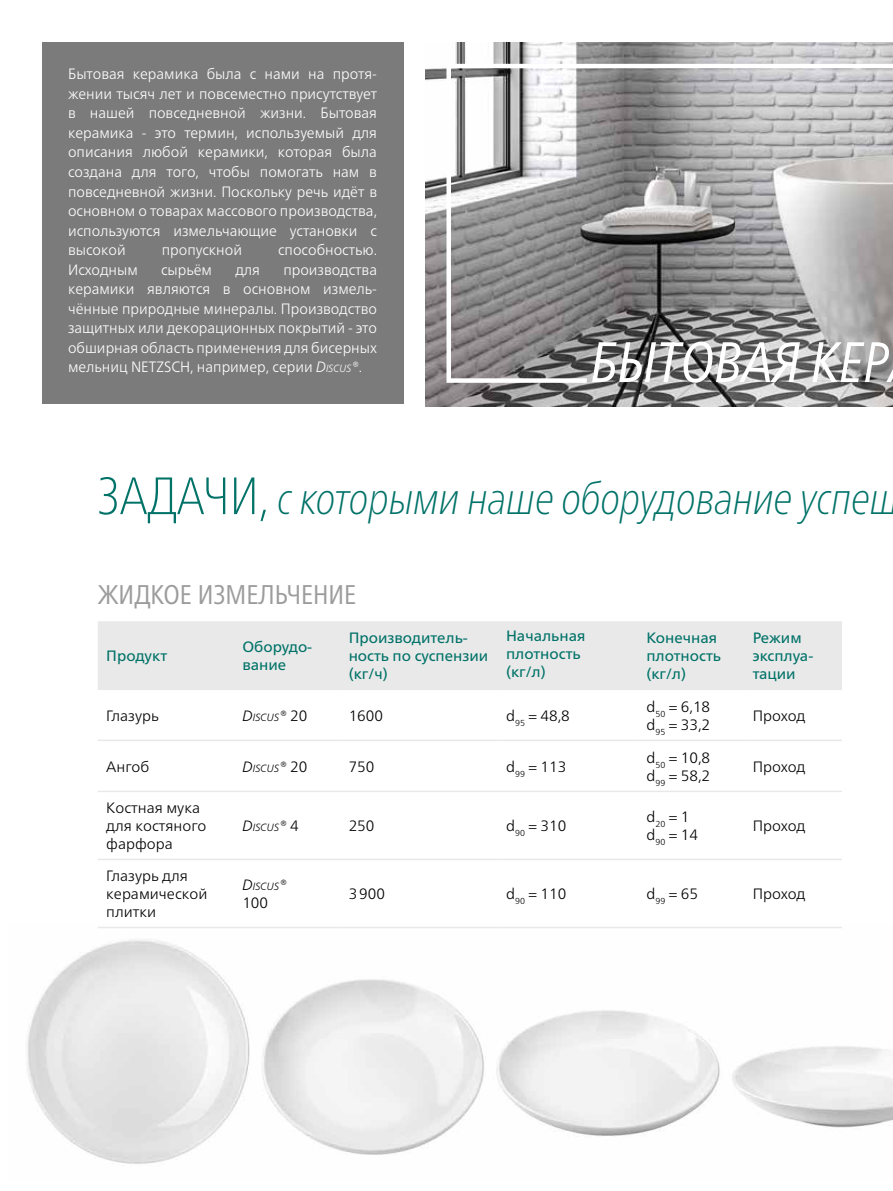
<style>
.page{position:relative;width:893px;height:1191px;background:#fff}
.page>*{position:absolute;margin:0;border:0;box-sizing:border-box;transform-origin:0 0}
.t1{font:italic condensed 57px "Frutiger Neue LTW1 G";color:#fff}
.t2{font:italic 100 condensed 45px "Frutiger Neue LTW1 G";color:#007268}
.t3{font:condensed 27px "Frutiger Neue LTW1 G";color:#9c9c9d}
.t4{font:300 15px/19.5px "Frutiger Neue LTW1 G";color:#fff;text-align:justify;scale:.96 1}
.t5{font:300 15px/18px "Frutiger Neue LTW1 G";color:#000}
.t6{font:15px/18px "Frutiger Neue LTW1 G";color:#007268}
.t7{font:italic 300 10.5px "Frutiger Neue LTW1 G";color:#000}
.s1{font-style:italic}
.s2{font-style:italic;font-size:10.5px}
.s3{font-style:normal;font-size:52.5px}
.s4{font-size:15px}
.s5{font-style:normal;font-size:15px}
</style>
<div class="page">
<img style="left:425px;top:43px;width:468px;height:363px">
<div style="left:43px;top:43px;width:361px;height:361px;background:#7a7b7a"></div>
<img style="left:26px;top:940px;width:867px;height:224px">
<div style="left:98px;top:621px;width:744px;height:67px;background:#e9e9e9"></div>
<hr style="left:98px;top:688px;width:136px;height:2px;background:#e9e9e9">
<hr style="left:234px;top:688px;width:106px;height:2px;background:#e9e9e9">
<hr style="left:340px;top:688px;width:157px;height:2px;background:#e9e9e9">
<hr style="left:497px;top:688px;width:141px;height:2px;background:#e9e9e9">
<hr style="left:638px;top:688px;width:106px;height:2px;background:#e9e9e9">
<hr style="left:744px;top:688px;width:98px;height:2px;background:#e9e9e9">
<hr style="left:98px;top:739px;width:136px;height:2px;background:#e9e9e9">
<hr style="left:98px;top:790px;width:136px;height:2px;background:#e9e9e9">
<hr style="left:98px;top:858px;width:136px;height:2px;background:#e9e9e9">
<hr style="left:98px;top:926px;width:136px;height:2px;background:#e9e9e9">
<hr style="left:234px;top:739px;width:106px;height:2px;background:#e9e9e9">
<hr style="left:234px;top:790px;width:106px;height:2px;background:#e9e9e9">
<hr style="left:234px;top:858px;width:106px;height:2px;background:#e9e9e9">
<hr style="left:234px;top:926px;width:106px;height:2px;background:#e9e9e9">
<hr style="left:340px;top:739px;width:157px;height:2px;background:#e9e9e9">
<hr style="left:497px;top:739px;width:141px;height:2px;background:#e9e9e9">
<hr style="left:340px;top:790px;width:157px;height:2px;background:#e9e9e9">
<hr style="left:497px;top:790px;width:141px;height:2px;background:#e9e9e9">
<hr style="left:340px;top:858px;width:157px;height:2px;background:#e9e9e9">
<hr style="left:497px;top:858px;width:141px;height:2px;background:#e9e9e9">
<hr style="left:340px;top:926px;width:157px;height:2px;background:#e9e9e9">
<hr style="left:497px;top:926px;width:141px;height:2px;background:#e9e9e9">
<hr style="left:638px;top:739px;width:106px;height:2px;background:#e9e9e9">
<hr style="left:638px;top:790px;width:106px;height:2px;background:#e9e9e9">
<hr style="left:638px;top:858px;width:106px;height:2px;background:#e9e9e9">
<hr style="left:638px;top:926px;width:106px;height:2px;background:#e9e9e9">
<hr style="left:744px;top:739px;width:98px;height:2px;background:#e9e9e9">
<hr style="left:744px;top:790px;width:98px;height:2px;background:#e9e9e9">
<hr style="left:744px;top:858px;width:98px;height:2px;background:#e9e9e9">
<hr style="left:744px;top:926px;width:98px;height:2px;background:#e9e9e9">
<svg style="left:444px;top:62px;width:449px;height:323px;background:#a0a0a0"></svg>
<p class="t4" style="left:68px;top:64px;width:323px">Бытовая керамика была с нами на протя&shy;жении тысяч лет и повсеместно присутствует в нашей повседневной жизни. Бытовая керамика - это термин, используемый для описания любой керамики, которая была создана для того, чтобы помогать нам в повседневной жизни. Поскольку речь идёт в основном о товарах массового производства, используются измельчающие установки с высокой</p>
<p class="t4" style="left:162px;top:240px;width:85px">пропускной</p>
<p class="t4" style="left:278px;top:240px;width:105px">способностью.</p>
<p class="t4" style="left:68px;top:259px;width:74px">Исходным</p>
<p class="t4" style="left:161px;top:259px;width:55px">сырьём</p>
<p class="t4" style="left:235px;top:259px;width:27px">для</p>
<p class="t4" style="left:68px;top:259px;width:323px;text-indent:215px">производства керамики являются в основном измель&shy;чённые природные минералы. Производство защитных или декорационных покрытий - это обширная область применения для бисерных мельниц NETZSCH, например, серии <span class="s1">D</span><span class="s2">ISCUS</span><span class="s1">®</span>.</p>
<h1 class="t1" style="left:591px;top:321px;width:299px">БЫТОВАЯ КЕР</h1>
<h2 class="t2" style="left:98px;top:466px;width:802px"><span class="s3">ЗАДАЧИ,</span> с которыми наше оборудование успеш</h2>
<h3 class="t3" style="left:98px;top:574px;width:260px">ЖИДКОЕ ИЗМЕЛЬЧЕНИЕ</h3>
<p class="t6" style="left:106px;top:646px;width:62px">Продукт</p>
<p class="t6" style="left:242px;top:637px;width:71px">Оборудо&shy;вание</p>
<p class="t6" style="left:349px;top:628px;width:141px">Производитель&shy;ность по суспензии (кг/ч)</p>
<p class="t6" style="left:506px;top:627px;width:81px">Начальная плотность (кг/л)</p>
<p class="t6" style="left:646px;top:628px;width:76px">Конечная плотность (кг/л)</p>
<p class="t6" style="left:753px;top:628px;width:62px">Режим эксплуа&shy;тации</p>
<p class="t5" style="left:106px;top:706px;width:54px">Глазурь</p>
<p class="t7" style="left:242px;top:710px;width:67px"><span class="s4">D</span>ISCUS<span class="s4">®</span> <span class="s5">20</span></p>
<p class="t5" style="left:349px;top:706px;width:36px">1600</p>
<p class="t5" style="left:506px;top:706px;width:65px">d<sub>95</sub> = 48,8</p>
<p class="t5" style="left:646px;top:697px;width:65px">d<sub>50</sub> = 6,18 d<sub>95</sub> = 33,2</p>
<p class="t5" style="left:753px;top:706px;width:54px">Проход</p>
<p class="t5" style="left:106px;top:757px;width:44px">Ангоб</p>
<p class="t7" style="left:242px;top:761px;width:67px"><span class="s4">D</span>ISCUS<span class="s4">®</span> <span class="s5">20</span></p>
<p class="t5" style="left:349px;top:757px;width:27px">750</p>
<p class="t5" style="left:506px;top:757px;width:62px">d<sub>99</sub> = 113</p>
<p class="t5" style="left:646px;top:748px;width:65px">d<sub>50</sub> = 10,8 d<sub>99</sub> = 58,2</p>
<p class="t5" style="left:753px;top:757px;width:54px">Проход</p>
<p class="t5" style="left:106px;top:798px;width:101px">Костная мука для костяного фарфора</p>
<p class="t7" style="left:242px;top:821px;width:58px"><span class="s4">D</span>ISCUS<span class="s4">®</span> <span class="s5">4</span></p>
<p class="t5" style="left:349px;top:816px;width:27px">250</p>
<p class="t5" style="left:506px;top:816px;width:62px">d<sub>90</sub> = 310</p>
<p class="t5" style="left:646px;top:807px;width:53px">d<sub>20</sub> = 1 d<sub>90</sub> = 14</p>
<p class="t5" style="left:753px;top:816px;width:54px">Проход</p>
<p class="t5" style="left:106px;top:866px;width:103px">Глазурь для керамической плитки</p>
<p class="t7" style="left:242px;top:880px;width:46px"><span class="s4">D</span>ISCUS<span class="s4">®</span></p>
<p class="t5" style="left:242px;top:894px;width:27px">100</p>
<p class="t5" style="left:349px;top:885px;width:38px">3900</p>
<p class="t5" style="left:506px;top:885px;width:62px">d<sub>90</sub> = 110</p>
<p class="t5" style="left:646px;top:885px;width:53px">d<sub>99</sub> = 65</p>
<p class="t5" style="left:753px;top:885px;width:54px">Проход</p>
</div>
